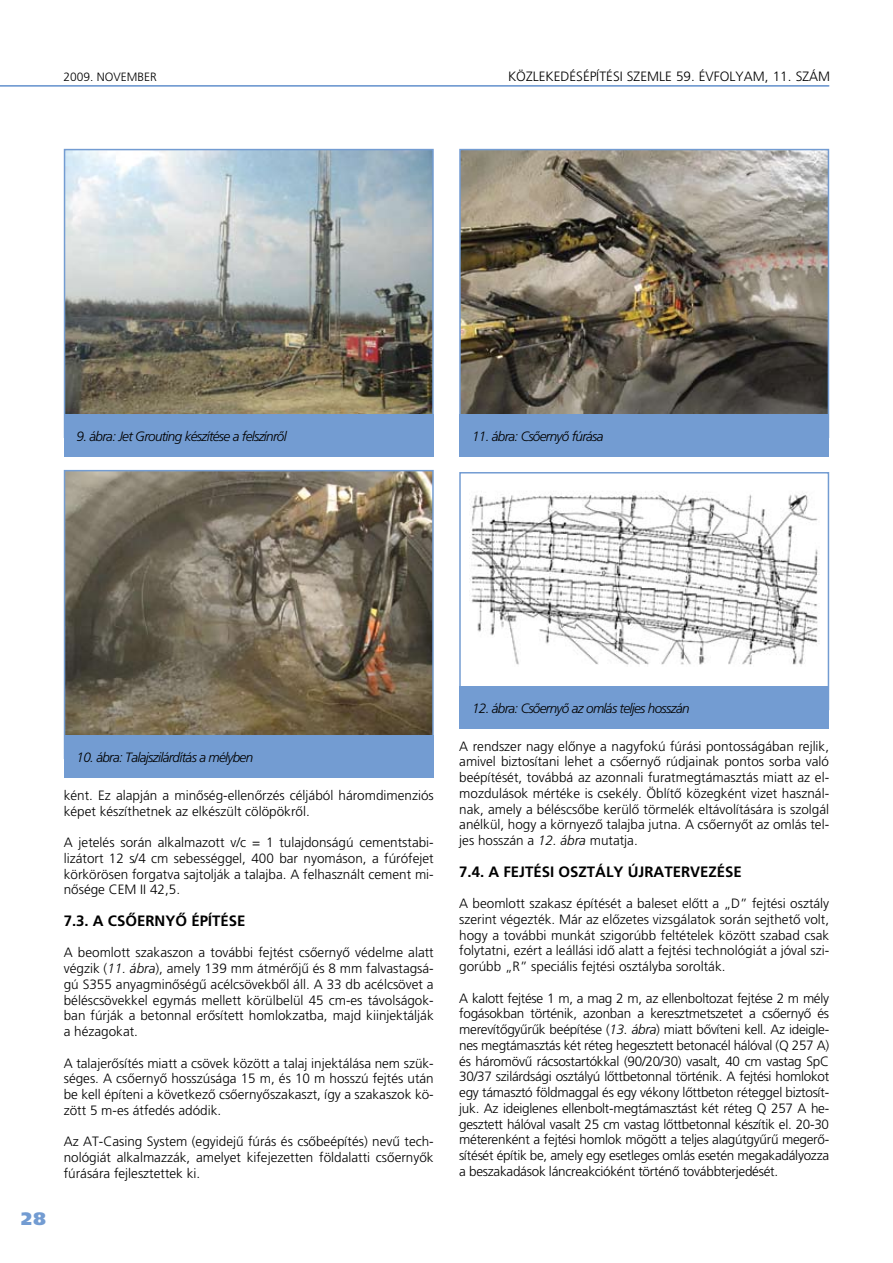
<style>
.page{position:relative;width:893px;height:1263px;background:#fff}
.page>*{position:absolute;margin:0;border:0;box-sizing:border-box;transform-origin:0 0}
.t1{font:900 18px "Frutiger H";color:#739cd2}
.t2{font:700 15px "Frutiger H";color:#000}
.t3{font:300 13.5px/15.8px "Frutiger H";color:#000;text-align:justify}
.t4{font:italic 300 13.5px "Frutiger H";letter-spacing:-.05em;color:#000}
.t5{font:300 12px "Frutiger H";color:#000}
.s1{font-style:italic}
</style>
<div class="page">
<hr style="left:0;top:85px;width:829px;height:2px;background:#739cd2">
<img style="left:67px;top:152px;width:364px;height:262px">
<div style="left:64px;top:149px;width:370px;height:289px;border:2px solid #739cd2"></div>
<div style="left:64px;top:414px;width:370px;height:43px;background:#739cd2"></div>
<img style="left:67px;top:473px;width:364px;height:262px">
<div style="left:64px;top:470px;width:370px;height:289px;border:2px solid #739cd2"></div>
<div style="left:64px;top:735px;width:370px;height:43px;background:#739cd2"></div>
<img style="left:462px;top:152px;width:364px;height:262px">
<div style="left:459px;top:149px;width:370px;height:289px;border:2px solid #739cd2"></div>
<div style="left:459px;top:414px;width:370px;height:43px;background:#739cd2"></div>
<img style="left:469px;top:492px;width:350px;height:173px">
<div style="left:459px;top:472px;width:370px;height:238px;border:2px solid #739cd2"></div>
<div style="left:459px;top:686px;width:370px;height:43px;background:#739cd2"></div>
<p class="t5" style="left:63px;top:70px;width:51px">2009. novem</p>
<p class="t5" style="left:137px;top:70px;width:21px">ber</p>
<p class="t3" style="left:508px;top:69px;width:200px">KÖZLEKEDÉSÉPÍTÉSI SZEMLE 59. évfolyam</p>
<p class="t3" style="left:765px;top:69px;width:40px">, 11. szám</p>
<p class="t4" style="left:77px;top:428px;width:212px">9. ábra: Jet Grouting készítése a felszínrôl</p>
<p class="t4" style="left:472px;top:428px;width:133px">11. ábra: Csôernyô fúrása</p>
<h1 class="t1" style="left:21px;top:1208px;width:13px">28</h1>
<p class="t4" style="left:77px;top:749px;width:178px">10. ábra: Talajszilárdítás a mélyben</p>
<p class="t3" style="left:64px;top:787px;width:371px">ként. Ez alapján a minôség-ellenôrzés céljából háromdimenziós képet készíthetnek az elkészült cölöpökrôl.</p>
<p class="t3" style="left:64px;top:834px;width:371px">A jetelés során alkalmazott v/c = 1 tulajdonságú cementstabi&shy;lizátort 12 s/4 cm sebességgel, 400 bar nyomáson, a fúrófejet körkörösen forgatva sajtolják a talajba. A felhasznált cement mi&shy;nôsége CEM II 42,5.</p>
<p class="t2" style="left:64px;top:912px;width:183px">7.3. A CSÔERNYÔ ÉPÍTÉSE</p>
<p class="t3" style="left:64px;top:945px;width:371px">A beomlott szakaszon a további fejtést csôernyô védelme alatt végzik (<span class="s1">11. ábra</span>), amely 139 mm átmérôjû és 8 mm falvastagsá&shy;gú S355 anyagminôségû acélcsövekbôl áll. A 33 db acélcsövet a béléscsövekkel egymás mellett körülbelül 45 cm-es távolságok&shy;ban fúrják a betonnal erôsített homlokzatba, majd kiinjektálják a hézagokat.</p>
<p class="t3" style="left:64px;top:1055px;width:371px">A talajerôsítés miatt a csövek között a talaj injektálása nem szük&shy;séges. A csôernyô hosszúsága 15 m, és 10 m hosszú fejtés után be kell építeni a következô csôernyôszakaszt, így a szakaszok kö&shy;zött 5 m-es átfedés adódik.</p>
<p class="t3" style="left:64px;top:1134px;width:371px">Az AT-Casing System (egyidejû fúrás és csôbeépítés) nevû tech&shy;nológiát alkalmazzák, amelyet kifejezetten földalatti csôernyôk fúrására fejlesztettek ki.</p>
<p class="t4" style="left:472px;top:700px;width:219px">12. ábra: Csôernyô az omlás teljes hosszán</p>
<p class="t3" style="left:459px;top:738px;width:371px">A rendszer nagy elônye a nagyfokú fúrási pontosságában rejlik, amivel biztosítani lehet a csôernyô rúdjainak pontos sorba való beépítését, továbbá az azonnali furatmegtámasztás miatt az el&shy;mozdulások mértéke is csekély. Öblítô közegként vizet használ&shy;nak, amely a béléscsôbe kerülô törmelék eltávolítására is szolgál anélkül, hogy a környezô talajba jutna. A csôernyôt az omlás tel&shy;jes hosszán a <span class="s1">12. ábra</span> mutatja.</p>
<p class="t2" style="left:459px;top:862px;width:284px">7.4. A FEJTÉSI OSZTÁLY ÚJRATERVEZÉSE</p>
<p class="t3" style="left:459px;top:895px;width:371px">A beomlott szakasz építését a baleset elôtt a „D” fejtési osztály szerint végezték. Már az elôzetes vizsgálatok során sejthetô volt, hogy a további munkát szigorúbb feltételek között szabad csak folytatni, ezért a leállási idô alatt a fejtési technológiát a jóval szi&shy;gorúbb „R” speciális fejtési osztályba sorolták.</p>
<p class="t3" style="left:459px;top:990px;width:371px">A kalott fejtése 1 m, a mag 2 m, az ellenboltozat fejtése 2 m mély fogásokban történik, azonban a keresztmetszetet a csôernyô és merevítôgyûrûk beépítése (<span class="s1">13. ábra</span>) miatt bôvíteni kell. Az ideigle&shy;nes megtámasztás két réteg hegesztett betonacél hálóval (Q 257 A) és háromövû rácsostartókkal (90/20/30) vasalt, 40 cm vastag SpC 30/37 szilárdsági osztályú lôttbetonnal történik. A fejtési homlokot egy támasztó földmaggal és egy vékony lôttbeton réteggel biztosít&shy;juk. Az ideiglenes ellenbolt-megtámasztást két réteg Q 257 A he&shy;gesztett hálóval vasalt 25 cm vastag lôttbetonnal készítik el. 20-30 méterenként a fejtési homlok mögött a teljes alagútgyûrû megerô&shy;sítését építik be, amely egy esetleges omlás esetén megakadályozza a beszakadások láncreakcióként történô továbbterjedését.</p>
</div>
